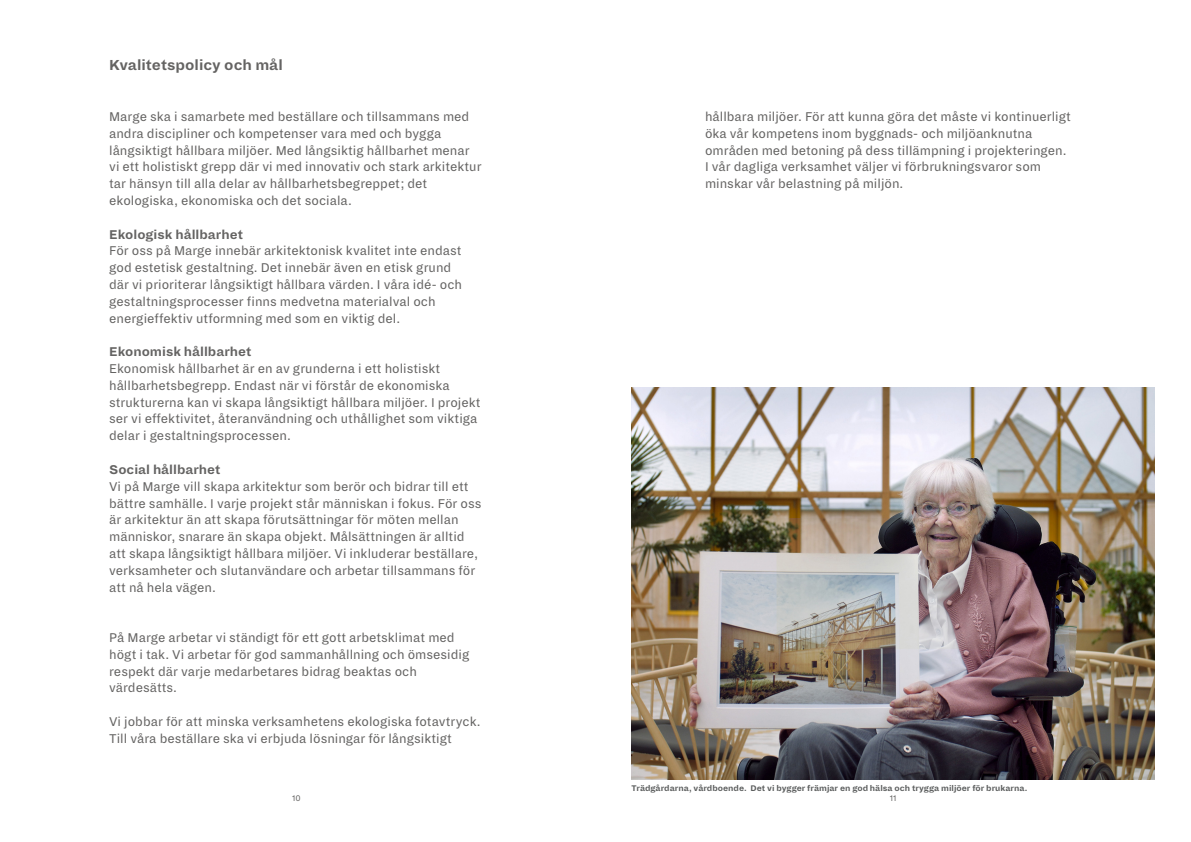
<style>
.page{position:relative;width:1191px;height:842px;background:#fff}
.page>*{position:absolute;margin:0;border:0;box-sizing:border-box;transform-origin:0 0}
.Rubrik{font:700 16px "Dia";color:#646362}
.Mellanstor_text{font:14px/16.8px "Dia";color:#646362}
.Mellanstor_text-2{font:700 14px "Dia";color:#646362}
.Bildtext__rör_ej{font:700 9px "Dia";color:#5b5d5d}
.t1{font:9px "Dia";color:#646362}
</style>
<div class="page">
<img style="left:631px;top:387px;width:524px;height:392px">
<p class="Rubrik" style="left:109px;top:55px;width:175px">Kvalitetspolicy och mål</p>
<p class="Mellanstor_text" style="left:109px;top:108px;width:374px">Marge ska i samarbete med beställare och tillsammans med andra discipliner och kompetenser vara med och bygga långsiktigt hållbara miljöer. Med långsiktig hållbarhet menar vi ett holistiskt grepp där vi med innovativ och stark arkitektur tar hänsyn till alla delar av hållbarhetsbegreppet; det ekologiska, ekonomiska och det sociala.</p>
<p class="Mellanstor_text-2" style="left:109px;top:226px;width:135px">Ekologisk hållbarhet</p>
<p class="Mellanstor_text" style="left:109px;top:243px;width:354px">För oss på Marge innebär arkitektonisk kvalitet inte endast god estetisk gestaltning. Det innebär även en etisk grund där vi prioriterar långsiktigt hållbara värden. I våra idé- och gestaltningsprocesser finns medvetna materialval och energieffektiv utformning med som en viktig del.</p>
<p class="Mellanstor_text-2" style="left:109px;top:344px;width:144px">Ekonomisk hållbarhet</p>
<p class="Mellanstor_text" style="left:109px;top:360px;width:373px">Ekonomisk hållbarhet är en av grunderna i ett holistiskt hållbarhetsbegrepp. Endast när vi förstår de ekonomiska strukturerna kan vi skapa långsiktigt hållbara miljöer. I projekt ser vi effektivitet, återanvändning och uthållighet som viktiga delar i gestaltningsprocessen.</p>
<p class="Mellanstor_text-2" style="left:109px;top:461px;width:113px">Social hållbarhet</p>
<p class="Mellanstor_text" style="left:109px;top:478px;width:374px">Vi på Marge vill skapa arkitektur som berör och bidrar till ett bättre samhälle. I varje projekt står människan i fokus. För oss är arkitektur än att skapa förutsättningar för möten mellan människor, snarare än skapa objekt. Målsättningen är alltid att skapa långsiktigt hållbara miljöer. Vi inkluderar beställare, verksamheter och slutanvändare och arbetar tillsammans för att nå hela vägen.</p>
<p class="Mellanstor_text" style="left:109px;top:629px;width:362px">På Marge arbetar vi ständigt för ett gott arbetsklimat med högt i tak. Vi arbetar för god sammanhållning och ömsesidig respekt där varje medarbetares bidrag beaktas och värdesätts.</p>
<p class="Mellanstor_text" style="left:109px;top:713px;width:373px">Vi jobbar för att minska verksamhetens ekologiska fotavtryck.<br>Till våra beställare ska vi erbjuda lösningar för långsiktigt</p>
<p class="Mellanstor_text" style="left:705px;top:108px;width:367px">hållbara miljöer. För att kunna göra det måste vi kontinuerligt öka vår kompetens inom byggnads- och miljöanknutna områden med betoning på dess tillämpning i projekteringen.<br>I vår dagliga verksamhet väljer vi förbrukningsvaror som minskar vår belastning på miljön.</p>
<p class="Bildtext__rör_ej" style="left:631px;top:783px;width:397px">Trädgårdarna, vårdboende. Det vi bygger främjar en god hälsa och trygga miljöer för brukarna.</p>
<p class="t1" style="left:292px;top:793px;width:10px">10</p>
<p class="t1" style="left:890px;top:793px;width:8px">11</p>
</div>
